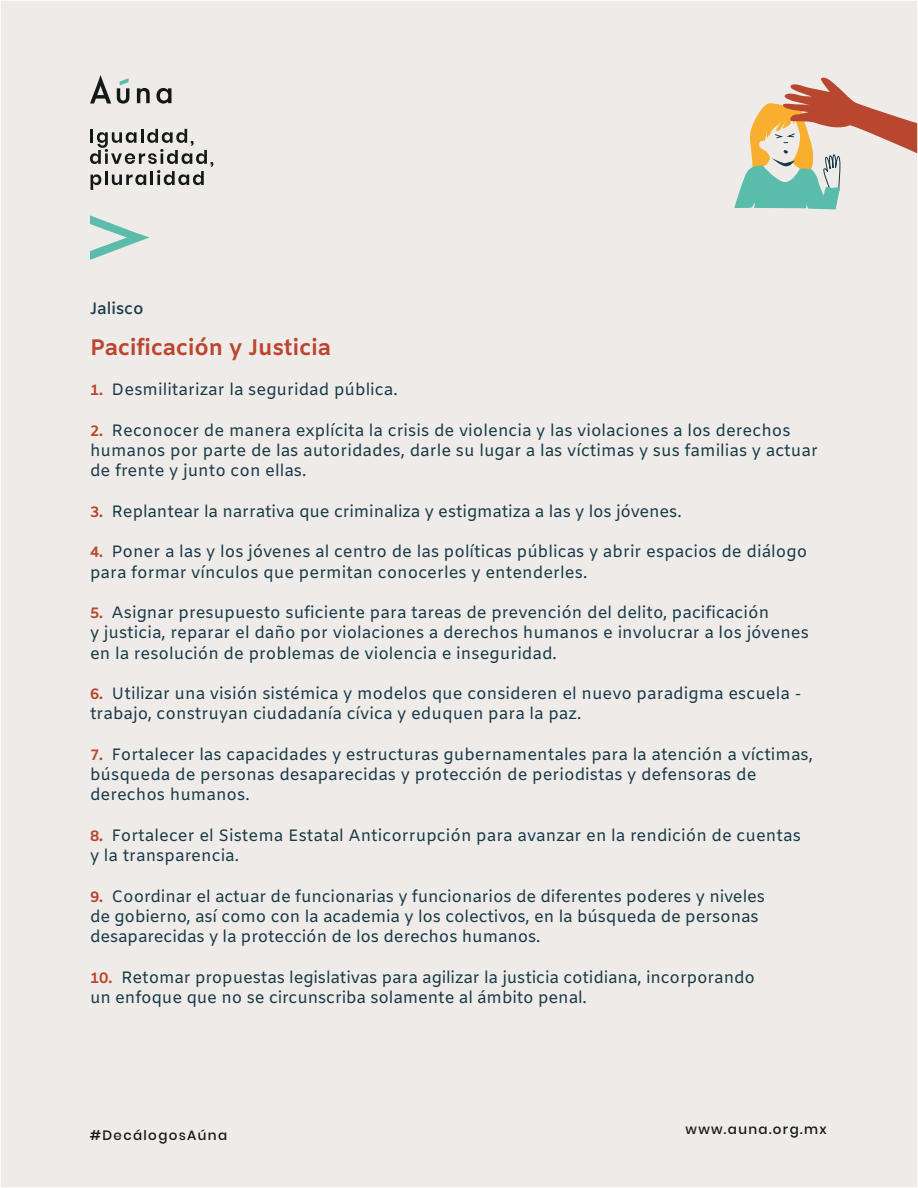
<style>
.page{position:relative;width:918px;height:1188px;background:#efebe8}
.page>*{position:absolute;margin:0;border:0;box-sizing:border-box;transform-origin:0 0}
.t1{font:700 22.5px "Amiko";color:#bb462f}
.t2{font:16.5px/20.2px "Amiko";color:#173a48}
.t3{font:600 16.5px "Amiko";color:#173a48}
.t4{font:500 13.5px "Poppins";letter-spacing:.1em;color:#131819}
.s1{font-weight:700;font-size:15px;color:#b9462f}
</style>
<div class="page">
<svg style="left:90px;top:129px;width:123px;height:61px"></svg>
<svg style="left:90px;top:215px;width:60px;height:45px"></svg>
<svg style="left:137px;top:88px;width:13px;height:15px"></svg>
<svg style="left:156px;top:88px;width:15px;height:16px"></svg>
<svg style="left:90px;top:75px;width:21px;height:29px"></svg>
<svg style="left:117px;top:78px;width:12px;height:26px"></svg>
<svg style="left:734px;top:77px;width:183px;height:133px"></svg>
<p class="t3" style="left:90px;top:299px;width:55px">Jalisco</p>
<h1 class="t1" style="left:90px;top:334px;width:242px">Pacificación y Justicia</h1>
<p class="t2" style="left:90px;top:381px;width:309px"><span class="s1">1.</span> Desmilitarizar la seguridad pública.</p>
<p class="t2" style="left:90px;top:421px;width:729px"><span class="s1">2.</span> Reconocer de manera explícita la crisis de violencia y las violaciones a los derechos humanos por parte de las autoridades, darle su lugar a las víctimas y sus familias y actuar de frente y junto con ellas.</p>
<p class="t2" style="left:90px;top:502px;width:593px"><span class="s1">3.</span> Replantear la narrativa que criminaliza y estigmatiza a las y los jóvenes.</p>
<p class="t2" style="left:90px;top:543px;width:719px"><span class="s1">4.</span> Poner a las y los jóvenes al centro de las políticas públicas y abrir espacios de diálogo para formar vínculos que permitan conocerles y entenderles.</p>
<p class="t2" style="left:90px;top:604px;width:721px"><span class="s1">5.</span> Asignar presupuesto suficiente para tareas de prevención del delito, pacificación<br>y justicia, reparar el daño por violaciones a derechos humanos e involucrar a los jóvenes en la resolución de problemas de violencia e inseguridad.</p>
<p class="t2" style="left:90px;top:685px;width:713px"><span class="s1">6.</span> Utilizar una visión sistémica y modelos que consideren el nuevo paradigma escuela - trabajo, construyan ciudadanía cívica y eduquen para la paz.</p>
<p class="t2" style="left:90px;top:745px;width:725px"><span class="s1">7.</span> Fortalecer las capacidades y estructuras gubernamentales para la atención a víctimas, búsqueda de personas desaparecidas y protección de periodistas y defensoras de derechos humanos.</p>
<p class="t2" style="left:90px;top:826px;width:712px"><span class="s1">8.</span> Fortalecer el Sistema Estatal Anticorrupción para avanzar en la rendición de cuentas y la transparencia.</p>
<p class="t2" style="left:90px;top:887px;width:677px"><span class="s1">9.</span> Coordinar el actuar de funcionarias y funcionarios de diferentes poderes y niveles de gobierno, así como con la academia y los colectivos, en la búsqueda de personas desaparecidas y la protección de los derechos humanos.</p>
<p class="t2" style="left:90px;top:968px;width:667px"><span class="s1">10.</span> Retomar propuestas legislativas para agilizar la justicia cotidiana, incorporando un enfoque que no se circunscriba solamente al ámbito penal.</p>
<p class="t4" style="left:90px;top:1127px;width:139px">#DecálogosAúna</p>
<p class="t4" style="left:686px;top:1122px;width:143px">www.auna.org.mx</p>
</div>
